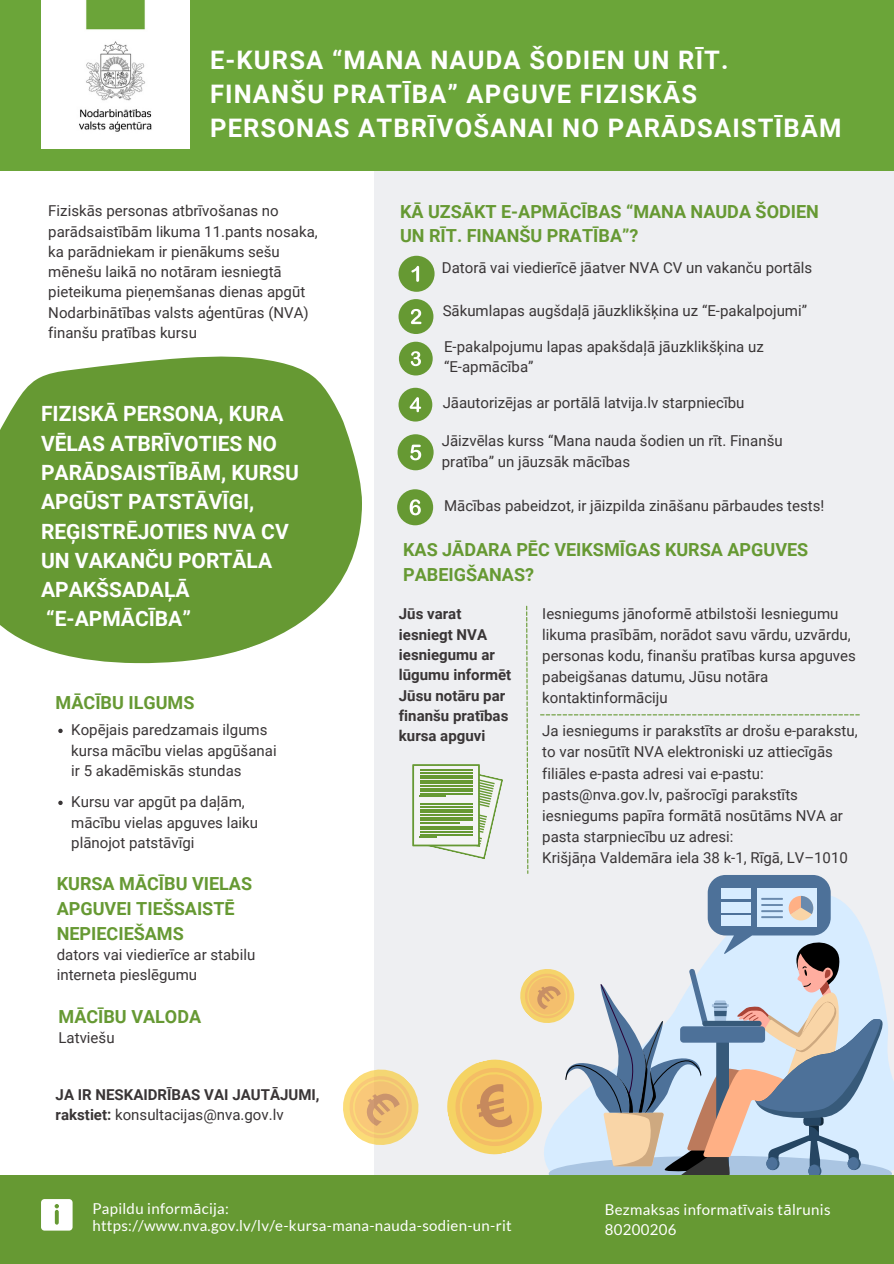
<style>
.page{position:relative;width:894px;height:1264px;background:#fff}
.page>*{position:absolute;margin:0;border:0;box-sizing:border-box;transform-origin:0 0}
.t1{font:700 25.5px/33.8px "Roboto";letter-spacing:.045em;color:#fff}
.t2{font:700 21px/29.2px "Roboto";color:#fff}
.t3{font:700 18px/24.8px "Roboto";color:#693}
.t4{font:15px/21px "Roboto";color:#393536}
.t5{font:700 15px/20.2px "Roboto";color:#393536}
.t6{font:15px/17px "Lato";letter-spacing:.02em;color:#fff}
.s1{font-weight:400}
.s2{font-family:"Noto Sans"}
</style>
<div class="page">
<div style="left:374px;top:118px;width:519px;height:1116px;background:#eeeff2"></div>
<div style="left:0;top:0;width:893px;height:170px;background:#6ba539"></div>
<img style="left:41px;top:0;width:149px;height:149px">
<div style="left:0;top:1175px;width:893px;height:88px;background:#693"></div>
<div style="left:41px;top:1198px;width:32px;height:32px;background:#fff;border-radius:4px"></div>
<svg style="left:55px;top:1204px;width:4px;height:4px"></svg>
<svg style="left:55px;top:1209px;width:4px;height:15px"></svg>
<div style="left:397px;top:489px;width:36px;height:36px;background:#693;border-radius:50%"></div>
<svg style="left:409px;top:499px;width:11px;height:16px"></svg>
<div style="left:398px;top:388px;width:34px;height:33px;background:#693;border-radius:50%"></div>
<svg style="left:409px;top:397px;width:12px;height:15px"></svg>
<div style="left:397px;top:434px;width:36px;height:36px;background:#693;border-radius:50%"></div>
<svg style="left:410px;top:444px;width:11px;height:16px"></svg>
<div style="left:399px;top:342px;width:33px;height:33px;background:#693;border-radius:50%"></div>
<svg style="left:410px;top:351px;width:11px;height:15px"></svg>
<div style="left:398px;top:299px;width:35px;height:35px;background:#693;border-radius:50%"></div>
<svg style="left:411px;top:309px;width:10px;height:15px"></svg>
<div style="left:398px;top:256px;width:36px;height:36px;background:#693;border-radius:50%"></div>
<svg style="left:411px;top:266px;width:8px;height:16px"></svg>
<svg style="left:0;top:305px;width:403px;height:359px;fill:#693"></svg>
<svg style="left:58px;top:728px;width:5px;height:5px"></svg>
<svg style="left:58px;top:800px;width:5px;height:5px"></svg>
<svg style="left:327px;top:605px;width:564px;height:570px"></svg>
<h1 class="t1" style="left:210px;top:44px;width:632px">E-KURSA “MANA NAUDA ŠODIEN UN RĪT.<br>FINANŠU PRATĪBA” APGUVE FIZISKĀS<br>PERSONAS ATBRĪVOŠANAI NO PARĀDSAISTĪBĀM</h1>
<p class="t4" style="left:48px;top:201px;width:271px;line-height:20.2px">Fiziskās personas atbrīvošanas no parādsaistībām likuma 11.pants nosaka, ka parādniekam ir pienākums sešu mēnešu laikā no notāram iesniegtā pieteikuma pieņemšanas dienas apgūt Nodarbinātības valsts aģentūras (NVA) finanšu pratības kursu</p>
<h2 class="t2" style="left:41px;top:399px;width:259px">FIZISKĀ PERSONA, KURA<br>VĒLAS ATBRĪVOTIES NO<br>PARĀDSAISTĪBĀM, KURSU<br>APGŪST PATSTĀVĪGI,<br>REĢISTRĒJOTIES NVA CV<br>UN VAKANČU PORTĀLA<br>APAKŠSADAĻĀ “E-APMĀCĪBA”</h2>
<p class="t3" style="left:56px;top:690px;width:140px">MĀCĪBU ILGUMS</p>
<p class="t4" style="left:71px;top:719px;width:207px">Kopējais paredzamais ilgums kursa mācību vielas apgūšanai ir 5 akadēmiskās stundas</p>
<p class="t4" style="left:71px;top:791px;width:188px">Kursu var apgūt pa daļām, mācību vielas apguves laiku plānojot patstāvīgi</p>
<p class="t3" style="left:57px;top:871px;width:197px">KURSA MĀCĪBU VIELAS<br>APGUVEI TIEŠSAISTĒ<br>NEPIECIEŠAMS</p>
<p class="t4" style="left:57px;top:944px;width:200px;line-height:20.2px">dators vai viedierīce ar stabilu interneta pieslēgumu</p>
<p class="t3" style="left:59px;top:1004px;width:144px">MĀCĪBU VALODA</p>
<p class="t4" style="left:59px;top:1027px;width:58px">Latviešu</p>
<p class="t5" style="left:56px;top:1084px;width:265px">JA IR NESKAIDRĪBAS VAI JAUTĀJUMI, rakstiet: <span class="s1">konsultacijas@nva.gov.lv</span></p>
<p class="t3" style="left:400px;top:199px;width:420px">KĀ UZSĀKT E-APMĀCĪBAS “MANA NAUDA ŠODIEN<br>UN RĪT. FINANŠU PRATĪBA”?</p>
<p class="t4" style="left:441px;top:258px;width:372px">Datorā vai viedierīcē jāatver NVA CV un vakanču portāls</p>
<p class="t4" style="left:442px;top:300px;width:366px">Sākumlapas augšdaļā jāuzklikšķina uz “E-pakalpojumi”</p>
<p class="t4" style="left:444px;top:337px;width:321px;line-height:20.2px">E-pakalpojumu lapas apakšdaļā jāuzklikšķina uz “E-apmācība”</p>
<p class="t4" style="left:442px;top:392px;width:303px">Jāautorizējas ar portālā latvija.lv starpniecību</p>
<p class="t4" style="left:441px;top:431px;width:342px;line-height:20.2px">Jāizvēlas kurss “Mana nauda šodien un rīt. Finanšu pratība” un jāuzsāk mācības</p>
<p class="t4" style="left:444px;top:495px;width:381px">Mācības pabeidzot, ir jāizpilda zināšanu pārbaudes tests!</p>
<p class="t3" style="left:403px;top:538px;width:406px">KAS JĀDARA PĒC VEIKSMĪGAS KURSA APGUVES<br>PABEIGŠANAS?</p>
<p class="t5" style="left:399px;top:604px;width:114px">Jūs varat iesniegt NVA iesniegumu ar lūgumu informēt<br>Jūsu notāru par finanšu pratības kursa apguvi</p>
<p class="t4" style="left:542px;top:603px;width:315px">Iesniegums jānoformē atbilstoši Iesniegumu likuma prasībām, norādot savu vārdu, uzvārdu, personas kodu, finanšu pratības kursa apguves pabeigšanas datumu, Jūsu notāra kontaktinformāciju</p>
<p class="t4" style="left:542px;top:720px;width:317px">Ja iesniegums ir parakstīts ar drošu e-parakstu, to var nosūtīt NVA elektroniski uz attiecīgās filiāles e-pasta adresi vai e-pastu: pasts@nva.gov.lv, pašrocīgi parakstīts iesniegums papīra formātā nosūtāms NVA ar pasta starpniecību uz adresi:<br>Krišjāņa Valdemāra iela 38 k-1, Rīgā, LV–1010</p>
<p class="t6" style="left:92px;top:1199px;width:421px">Papildu inform<span class="s2">ā</span>cija: https://www.nva.gov.lv/lv/e-kursa-mana-nauda-sodien-un-rit</p>
<p class="t6" style="left:604px;top:1198px;width:227px;line-height:20.2px">Bezmaksas informat<span class="s2">ī</span>vais t<span class="s2">ā</span>lrunis<br>80200206</p>
</div>
